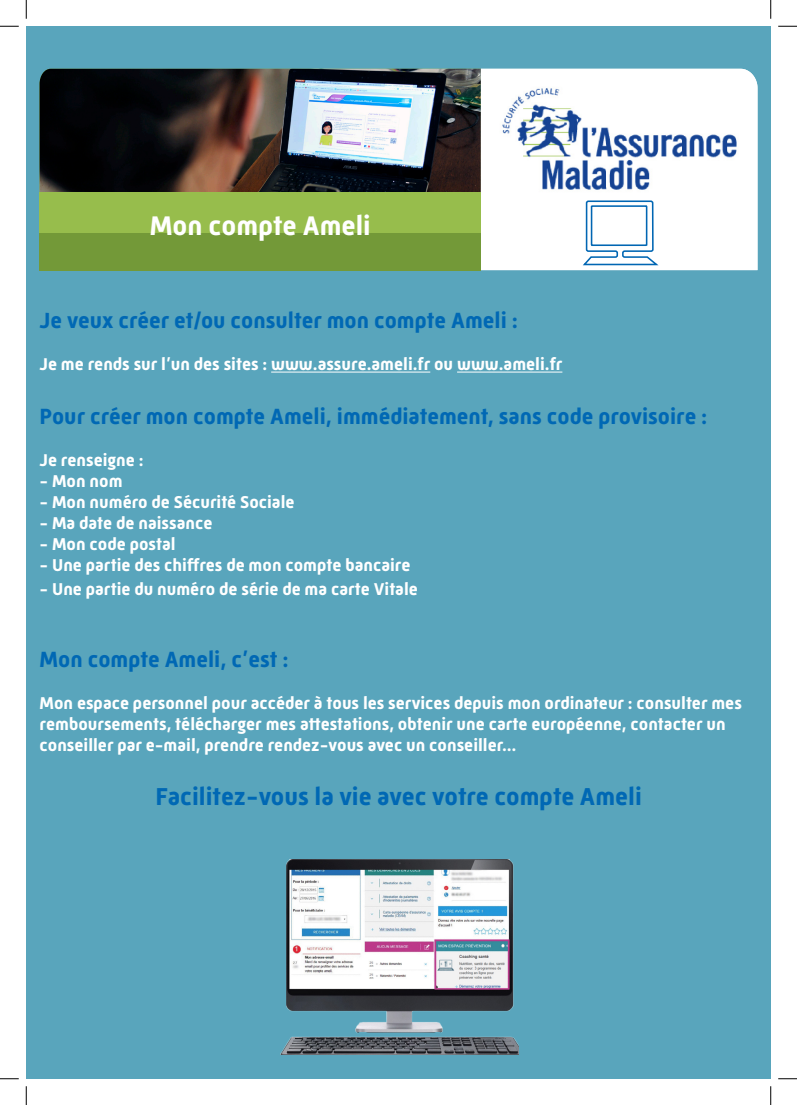
<style>
.page{position:relative;width:797px;height:1105px;background:#fff}
.page>*{position:absolute;margin:0;border:0;box-sizing:border-box;transform-origin:0 0}
.t1{font:700 27.5px "Mic 32 New";color:#fff}
.t2{font:700 25px "Mic 32 New";color:#0068b4}
.t3{font:700 22.5px "Mic 32 New";color:#0068b4}
.t4{font:700 17.5px/21px "Mic 32 New";color:#fff}
</style>
<div class="page">
<div style="left:26px;top:26px;width:744px;height:1053px;background:#59a5bc"></div>
<img style="left:40px;top:69px;width:441px;height:124px">
<img style="left:481px;top:69px;width:276px;height:201px">
<div style="left:40px;top:233px;width:441px;height:37px;background:#739938"></div>
<div style="left:579px;top:195px;width:110px;height:26px;background:#fff"></div>
<svg style="left:581px;top:200px;width:77px;height:67px"></svg>
<div style="left:590px;top:205px;width:57px;height:41px;border:2px solid #0166b3"></div>
<hr style="left:271px;top:372px;width:159px;height:1px;background:#fff">
<hr style="left:457px;top:372px;width:105px;height:1px;background:#fff">
<img style="left:280px;top:859px;width:238px;height:195px">
<div style="left:40px;top:193px;width:441px;height:40px;background:#97bd4c"></div>
<svg style="left:0;top:25px;width:19px;height:2px"></svg>
<svg style="left:778px;top:25px;width:19px;height:2px"></svg>
<svg style="left:0;top:1078px;width:19px;height:1px"></svg>
<svg style="left:778px;top:1078px;width:19px;height:1px"></svg>
<svg style="left:25px;top:0;width:2px;height:19px"></svg>
<svg style="left:25px;top:1086px;width:2px;height:19px"></svg>
<svg style="left:770px;top:0;width:1px;height:19px"></svg>
<svg style="left:770px;top:1086px;width:1px;height:19px"></svg>
<p class="t1" style="left:150px;top:210px;width:222px">Mon compte Ameli</p>
<p class="t3" style="left:40px;top:307px;width:480px">Je veux créer et/ou consulter mon compte Ameli :</p>
<p class="t4" style="left:40px;top:353px;width:524px">Je me rends sur l’un des sites : www.assure.ameli.fr ou www.ameli.fr</p>
<p class="t3" style="left:40px;top:403px;width:669px">Pour créer mon compte Ameli, immédiatement, sans code provisoire :</p>
<p class="t4" style="left:40px;top:449px;width:106px">Je renseigne :</p>
<p class="t4" style="left:40px;top:470px;width:84px">- Mon nom</p>
<p class="t4" style="left:40px;top:491px;width:256px">- Mon numéro de Sécurité Sociale</p>
<p class="t4" style="left:40px;top:512px;width:174px">- Ma date de naissance</p>
<p class="t4" style="left:40px;top:533px;width:137px">- Mon code postal</p>
<p class="t4" style="left:40px;top:554px;width:372px">- Une partie des chiffres de mon compte bancaire</p>
<p class="t4" style="left:40px;top:578px;width:380px">- Une partie du numéro de série de ma carte Vitale</p>
<p class="t3" style="left:40px;top:646px;width:250px">Mon compte Ameli, c’est :</p>
<p class="t4" style="left:40px;top:692px;width:704px">Mon espace personnel pour accéder à tous les services depuis mon ordinateur : consulter mes remboursements, télécharger mes attestations, obtenir une carte européenne, contacter un conseiller par e-mail, prendre rendez-vous avec un conseiller…</p>
<p class="t2" style="left:155px;top:782px;width:488px">Facilitez-vous la vie avec votre compte Ameli</p>
</div>
